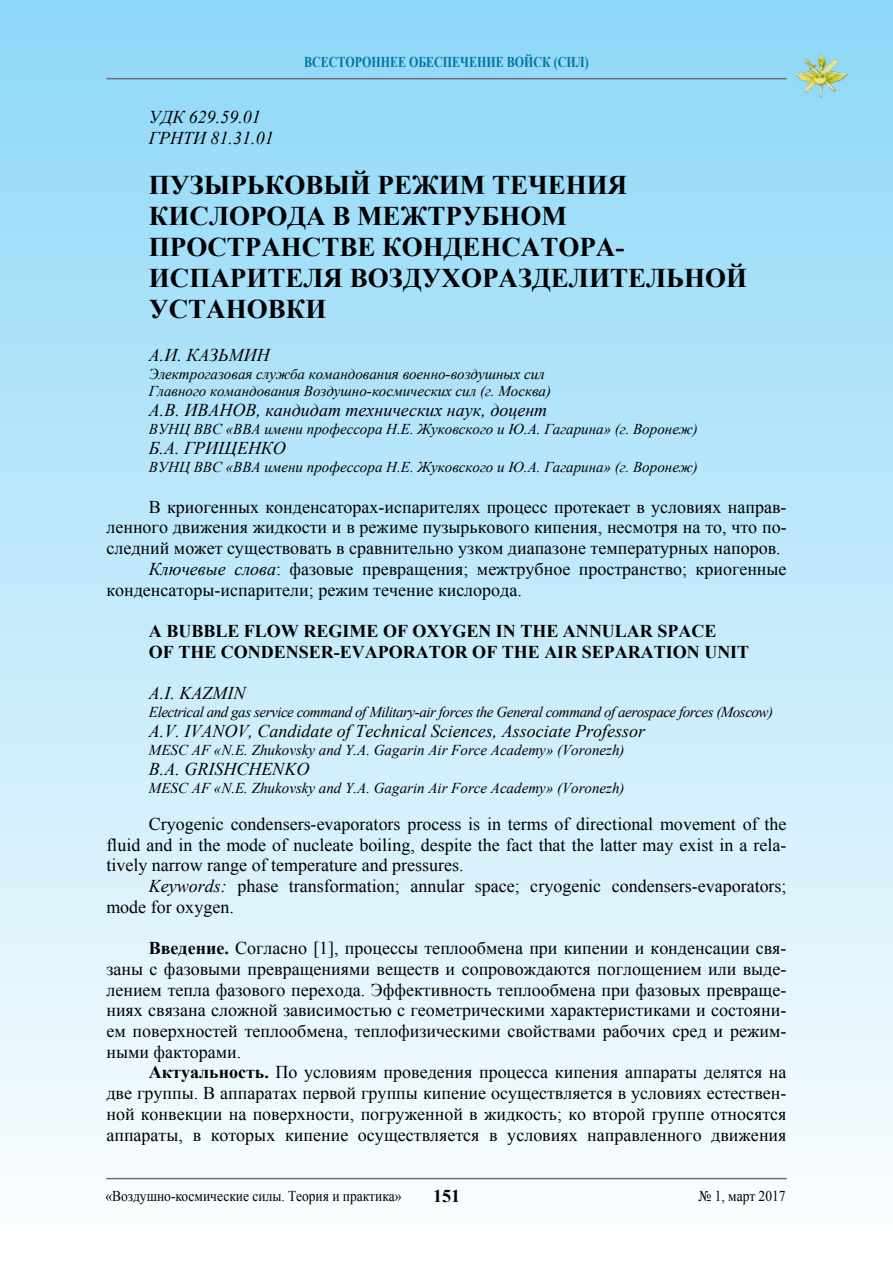
<style>
.page{position:relative;width:893px;height:1263px;background:#fff}
.page>*{position:absolute;margin:0;border:0;box-sizing:border-box;transform-origin:0 0}
.t1{font:700 27px/31px "Times New Roman";color:#000}
.t2{font:18px/20.7px "Times New Roman";color:#000;text-align:justify}
.t3{font:italic 18px/20.7px "Times New Roman";color:#000}
.t4{font:700 18px/20.7px "Times New Roman";color:#000}
.t5{font:italic 15px/17.2px "Times New Roman";color:#000}
.t6{font:italic 15px "Times New Roman";letter-spacing:-.03em;color:#000}
.t7{font:15px "Times New Roman";color:#000;scale:.9 1}
.t8{font:700 15px "Times New Roman";color:#0076a3;scale:.8 1}
.s1{font-style:italic}
.s2{font-weight:700}
</style>
<div class="page">
<div style="left:0;top:0;width:893px;height:1263px;background:linear-gradient(to bottom,#8dd7f8,#fefefe)"></div>
<hr style="left:106px;top:78px;width:681px;height:1px;background:#6d6e71">
<hr style="left:106px;top:1178px;width:681px;height:1px;background:#6d6e71">
<img style="left:792px;top:52px;width:58px;height:47px">
<p class="t8" style="left:304px;top:51px;width:357px">ВСЕСТОРОННЕЕ ОБЕСПЕЧЕНИЕ ВОЙСК (СИЛ)</p>
<p class="t3" style="left:149px;top:106px;width:126px">УДК 629.59.01<br>ГРНТИ 81.31.01</p>
<h1 class="t1" style="left:149px;top:168px;width:600px">ПУЗЫРЬКОВЫЙ РЕЖИМ ТЕЧЕНИЯ<br>КИСЛОРОДА В МЕЖТРУБНОМ<br>ПРОСТРАНСТВЕ КОНДЕНСАТОРА-<br>ИСПАРИТЕЛЯ ВОЗДУХОРАЗДЕЛИТЕЛЬНОЙ<br>УСТАНОВКИ</h1>
<p class="t3" style="left:149px;top:344px;width:122px">А.И. КАЗЬМИН</p>
<p class="t5" style="left:149px;top:365px;width:404px">Электрогазовая служба командования военно-воздушных сил<br>Главного командования Воздушно-космических сил (г. Москва)</p>
<p class="t3" style="left:149px;top:399px;width:400px">А.В. ИВАНОВ, кандидат технических наук, доцент</p>
<p class="t5" style="left:149px;top:420px;width:550px">ВУНЦ ВВС «ВВА имени профессора Н.Е. Жуковского и Ю.А. Гагарина» (г. Воронеж)</p>
<p class="t3" style="left:149px;top:437px;width:138px">Б.А. ГРИЩЕНКО</p>
<p class="t5" style="left:149px;top:458px;width:550px">ВУНЦ ВВС «ВВА имени профессора Н.Е. Жуковского и Ю.А. Гагарина» (г. Воронеж)</p>
<p class="t2" style="left:149px;top:496px;width:639px">В криогенных конденсаторах-испарителях процесс протекает в условиях направ-</p>
<p class="t2" style="left:106px;top:517px;width:682px">ленного движения жидкости и в режиме пузырькового кипения, несмотря на то, что по-</p>
<p class="t2" style="left:106px;top:537px;width:676px">следний может существовать в сравнительно узком диапазоне температурных напоров.</p>
<p class="t2" style="left:149px;top:558px;width:639px"><span class="s1">Ключевые слова</span>: фазовые превращения; межтрубное пространство; криогенные</p>
<p class="t2" style="left:106px;top:579px;width:417px">конденсаторы-испарители; режим течение кислорода.</p>
<p class="t4" style="left:149px;top:620px;width:602px">A BUBBLE FLOW REGIME OF OXYGEN IN THE ANNULAR SPACE<br>OF THE CONDENSER-EVAPORATOR OF THE AIR SEPARATION UNIT</p>
<p class="t3" style="left:149px;top:682px;width:98px">A.I. KAZMIN</p>
<p class="t6" style="left:149px;top:701px;width:626px">Electrical and gas service command of Military-air forces the General command of aerospace forces (Moscow)</p>
<p class="t3" style="left:149px;top:720px;width:498px">A.V. IVANOV, Candidate of Technical Sciences, Associate Professor</p>
<p class="t5" style="left:149px;top:741px;width:477px">MESC AF «N.E. Zhukovsky and Y.A. Gagarin Air Force Academy» (Voronezh)</p>
<p class="t3" style="left:149px;top:758px;width:162px">B.A. GRISHCHENKO</p>
<p class="t5" style="left:149px;top:779px;width:477px">MESC AF «N.E. Zhukovsky and Y.A. Gagarin Air Force Academy» (Voronezh)</p>
<p class="t2" style="left:106px;top:813px;width:682px;text-indent:43px">Cryogenic condensers-evaporators process is in terms of directional movement of the fluid and in the mode of nucleate boiling, despite the fact that the latter may exist in a rela&shy;tively narrow range of temperature and pressures.</p>
<p class="t2" style="left:106px;top:875px;width:682px;text-indent:43px"><span class="s1">Keywords:</span> phase transformation; annular space; cryogenic condensers-evaporators; mode for oxygen.</p>
<p class="t2" style="left:106px;top:937px;width:682px;text-indent:43px"><span class="s2">Введение.</span> Согласно [1], процессы теплообмена при кипении и конденсации свя&shy;заны с фазовыми превращениями веществ и сопровождаются поглощением или выде&shy;лением тепла фазового перехода. Эффективность теплообмена при фазовых превраще&shy;ниях связана сложной зависимостью с геометрическими характеристиками и состояни&shy;ем поверхностей теплообмена, теплофизическими свойствами рабочих сред и режим&shy;ными факторами.</p>
<p class="t2" style="left:106px;top:1062px;width:682px;text-indent:43px"><span class="s2">Актуальность.</span> По условиям проведения процесса кипения аппараты делятся на две группы. В аппаратах первой группы кипение осуществляется в условиях естествен&shy;ной конвекции на поверхности, погруженной в жидкость; ко второй группе относятся аппараты, в которых кипение осуществляется в условиях направленного движения</p>
<p class="t7" style="left:105px;top:1186px;width:330px">«Воздушно-космические силы. Теория и практика»</p>
<p class="t4" style="left:433px;top:1185px;width:28px">151</p>
<p class="t7" style="left:699px;top:1186px;width:98px">№ 1, март 2017</p>
</div>
